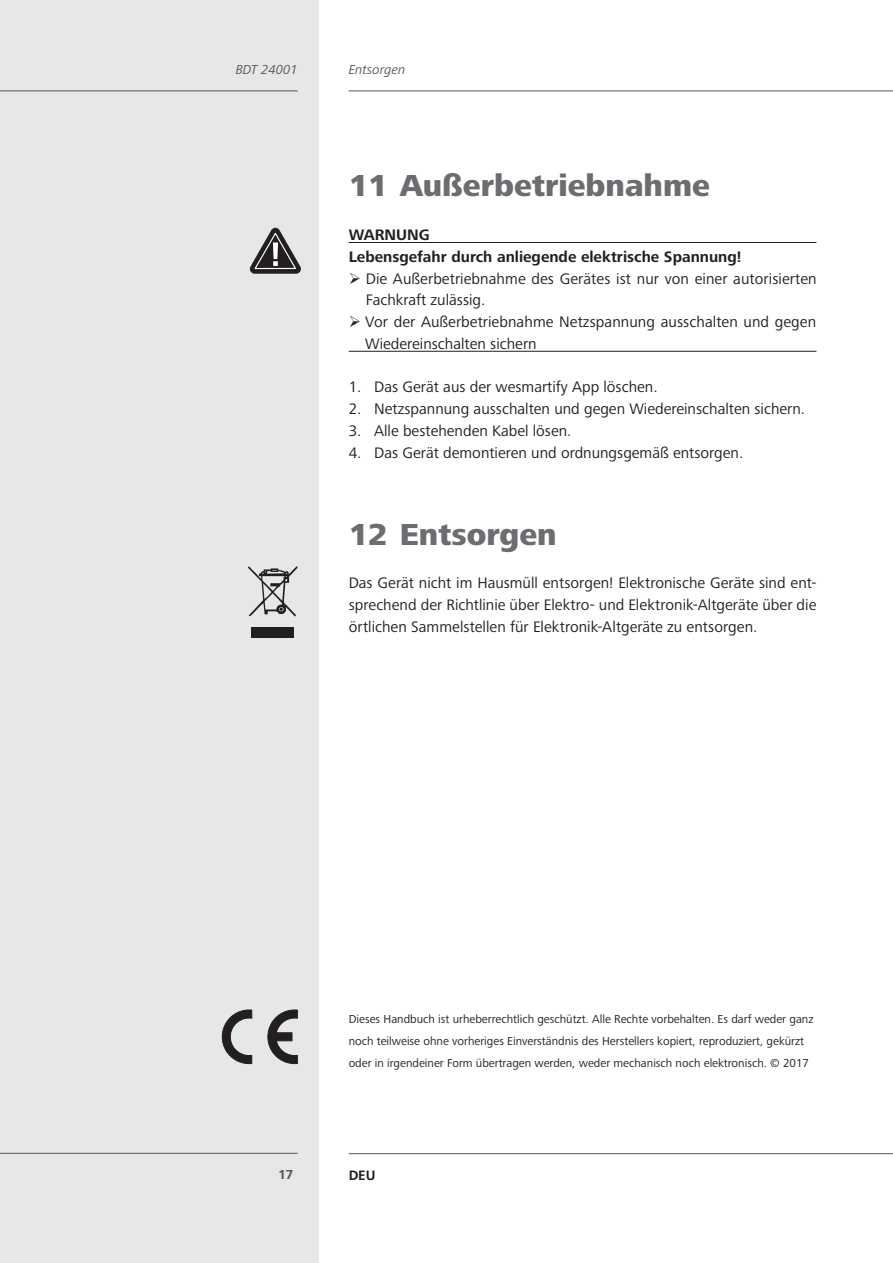
<style>
.page{position:relative;width:893px;height:1263px;background:#fff}
.page>*{position:absolute;margin:0;border:0;box-sizing:border-box;transform-origin:0 0}
.t1{font:800 31.5px "Frutiger Next LTW1 G";color:#6c6d70}
.t2{font:15.75px/21.8px "Frutiger Next LTW1 G";color:#231f20}
.t3{font:700 15.75px/21.8px "Frutiger Next LTW1 G";color:#231f20}
.t4{font:italic 13.5px "Frutiger Next LTW1 G";color:#57585a}
.t5{font:700 13.5px "Frutiger LT Com";color:#231f20}
.t6{font:700 13.5px "Frutiger Next LTW1 G";color:#57585a}
.t7{font:12px/21.8px "Frutiger Next LTW1 G";color:#231f20}
</style>
<div class="page">
<div style="left:0;top:0;width:319px;height:1263px;background:#e6e7e9"></div>
<hr style="left:349px;top:1153px;width:544px;height:1px;background:#57585a">
<hr style="left:0;top:1153px;width:298px;height:1px;background:#57585a">
<hr style="left:349px;top:91px;width:544px;height:1px;background:#57585a">
<hr style="left:0;top:91px;width:298px;height:1px;background:#57585a">
<hr style="left:349px;top:242px;width:467px;height:1px;background:#231f20">
<hr style="left:349px;top:351px;width:467px;height:1px;background:#231f20">
<svg style="left:250px;top:228px;width:51px;height:46px"></svg>
<svg style="left:248px;top:566px;width:50px;height:51px"></svg>
<div style="left:251px;top:627px;width:43px;height:11px;background:#231f20"></div>
<svg style="left:221px;top:1009px;width:31px;height:55px"></svg>
<svg style="left:267px;top:1009px;width:31px;height:55px"></svg>
<p class="t4" style="left:236px;top:61px;width:63px">BDT 24001</p>
<p class="t4" style="left:349px;top:61px;width:58px">Entsorgen</p>
<h1 class="t1" style="left:349px;top:168px;width:363px">11 Außerbetriebnahme</h1>
<p class="t3" style="left:349px;top:224px;width:394px">WARNUNG<br>Lebensgefahr durch anliegende elektrische Spannung!</p>
<p class="t2" style="left:365px;top:268px;width:453px">Die Außerbetriebnahme des Gerätes ist nur von einer autorisierten Fachkraft zulässig.<br>Vor der Außerbetriebnahme Netzspannung ausschalten und gegen Wiedereinschalten sichern</p>
<p class="t2" style="left:349px;top:377px;width:310px">1. Das Gerät aus der wesmartify App löschen.</p>
<p class="t2" style="left:349px;top:398px;width:458px">2. Netzspannung ausschalten und gegen Wiedereinschalten sichern.</p>
<p class="t2" style="left:349px;top:420px;width:224px">3. Alle bestehenden Kabel lösen.</p>
<p class="t2" style="left:349px;top:442px;width:396px">4. Das Gerät demontieren und ordnungsgemäß entsorgen.</p>
<h1 class="t1" style="left:349px;top:516px;width:210px">12 Entsorgen</h1>
<p class="t2" style="left:349px;top:572px;width:469px;text-align:justify">Das Gerät nicht im Hausmüll entsorgen! Elektronische Geräte sind ent&shy;sprechend der Richtlinie über Elektro- und Elektronik-Altgeräte über die örtlichen Sammelstellen für Elektronik-Altgeräte zu entsorgen.</p>
<p class="t7" style="left:349px;top:1008px;width:466px">Dieses Handbuch ist urheberrechtlich geschützt. Alle Rechte vorbehalten. Es darf weder ganz noch teilweise ohne vorheriges Einverständnis des Herstellers kopiert, reproduziert, gekürzt oder in irgendeiner Form übertragen werden, weder mechanisch noch elektronisch. © 2017</p>
<p class="t6" style="left:278px;top:1167px;width:17px">17</p>
<p class="t5" style="left:349px;top:1167px;width:28px">DEU</p>
</div>
